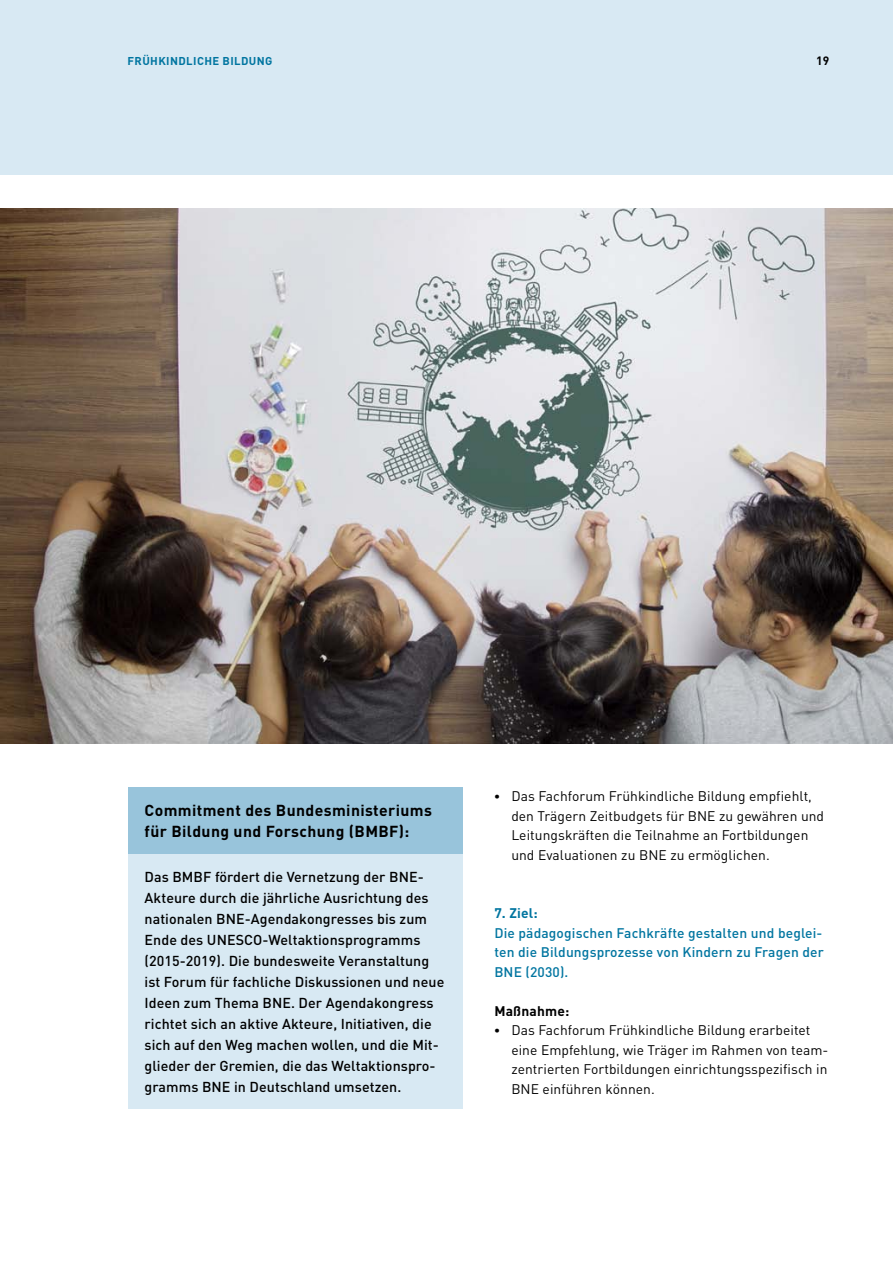
<style>
.page{position:relative;width:893px;height:1263px;background:#fff}
.page>*{position:absolute;margin:0;border:0;box-sizing:border-box;transform-origin:0 0}
.t1{font:700 15.75px/21px "DIN Pro";letter-spacing:.025em;color:#000}
.t2{font:500 14.25px/21px "DIN Pro";letter-spacing:.005em;color:#000}
.t3{font:13.8px/19.5px "DIN Pro";letter-spacing:.005em;color:#000}
.t4{font:500 13.8px/19.5px "DIN Pro";letter-spacing:.01em;color:#0075a0;text-align:justify}
.t5{font:700 13.8px "DIN Pro";letter-spacing:.015em;color:#000}
.t6{font:700 13.8px "DIN Pro";color:#0075a0}
.t7{font:700 12px "DIN Pro";color:#000}
.t8{font:700 11.25px "DIN Pro";letter-spacing:.035em;color:#0075a0}
.s1{font-family:"Bundes Sans";font-weight:700}
</style>
<div class="page">
<div style="left:0;top:0;width:893px;height:174px;background:#d8e9f3"></div>
<div style="left:128px;top:787px;width:334px;height:67px;background:#98c4db"></div>
<div style="left:128px;top:854px;width:334px;height:255px;background:#d8e9f3"></div>
<img style="left:0;top:208px;width:893px;height:535px">
<p class="t8" style="left:128px;top:53px;width:31px">Frühkind</p>
<p class="t8" style="left:186px;top:53px;width:15px">liche</p>
<p class="t8" style="left:223px;top:53px;width:27px">Bildung</p>
<p class="t7" style="left:816px;top:52px;width:15px">19</p>
<p class="t1" style="left:145px;top:800px;width:289px">Commitment des Bundesministeriums für Bildung und Forschung (BMBF):</p>
<p class="t2" style="left:145px;top:866px;width:301px">Das BMBF fördert die Vernetzung der BNE-Akteure durch die jährliche Ausrichtung des nationalen BNE-Agendakongresses bis zum Ende des UNESCO-Weltaktionsprogramms (2015-2019). Die bundesweite Veranstaltung ist Forum für fachliche Diskussionen und neue Ideen zum Thema BNE. Der Agendakongress richtet sich an aktive Akteure, Initiativen, die sich auf den Weg machen wollen, und die Mit&shy;glieder der Gremien, die das Weltaktionspro&shy;gramms BNE in Deutschland umsetzen.</p>
<p class="t3" style="left:511px;top:786px;width:314px;text-indent:-17px"><span class="s1">∙</span> Das Fachforum Frühkindliche Bildung empfiehlt, den Trägern Zeitbudgets für BNE zu gewähren und Leitungskräften die Teilnahme an Fortbildungen und Evaluationen zu BNE zu ermöglichen.</p>
<p class="t6" style="left:494px;top:904px;width:45px">7. Ziel:</p>
<p class="t4" style="left:494px;top:922px;width:331px">Die pädagogischen Fachkräfte gestalten und beglei&shy;ten die Bildungsprozesse von Kindern zu Fragen der BNE (2030).</p>
<p class="t5" style="left:494px;top:1001px;width:77px">Maßnahme:</p>
<p class="t3" style="left:494px;top:1020px;width:318px"><span class="s1">∙</span> Das Fachforum Frühkindliche Bildung erarbeitet</p>
<p class="t3" style="left:511px;top:1039px;width:319px">eine Empfehlung, wie Träger im Rahmen von team-</p>
<p class="t3" style="left:511px;top:1059px;width:318px">zentrierten Fortbildungen einrichtungsspezifisch in</p>
<p class="t3" style="left:511px;top:1078px;width:145px">BNE einführen können.</p>
</div>
